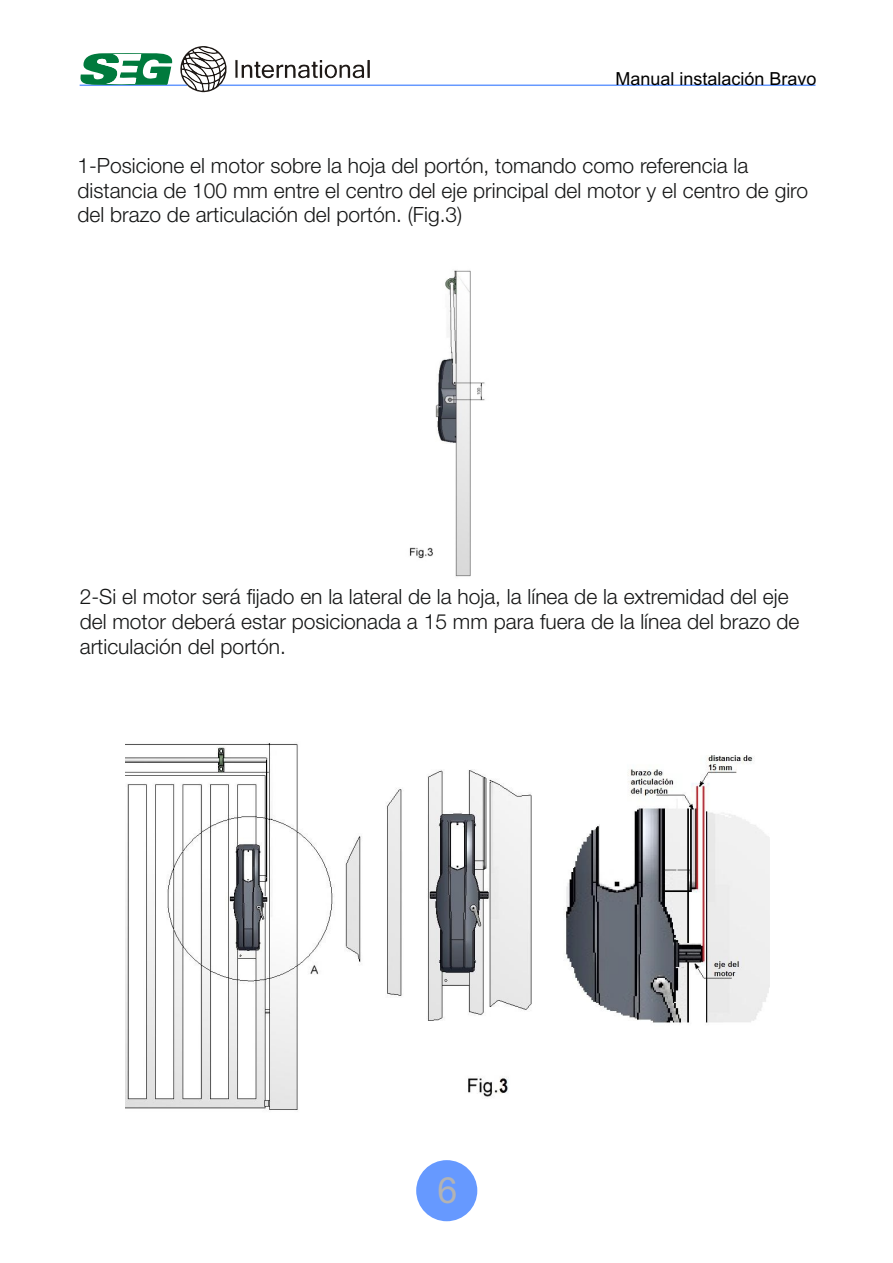
<style>
.page{position:relative;width:893px;height:1263px;background:#fff}
.page>*{position:absolute;margin:0;border:0;box-sizing:border-box;transform-origin:0 0}
.t1{font:36px "Arial";color:#b3b3b3}
.t2{font:300 21px/24.8px "Helvetica Neue";color:#151616}
.t3{font:18px "Arial";color:#000}
</style>
<div class="page">
<svg style="left:80px;top:46px;width:735px;height:46px"></svg>
<div style="left:416px;top:1160px;width:61px;height:61px;background:#69f;border-radius:50%"></div>
<img style="left:409px;top:270px;width:76px;height:307px">
<img style="left:125px;top:743px;width:645px;height:367px">
<p class="t3" style="left:616px;top:71px;width:203px">Manual instalación Bravo</p>
<p class="t2" style="left:77px;top:154px;width:732px">1-Posicione el motor sobre la hoja del portón, tomando como referencia la distancia de 100 mm entre el centro del eje principal del motor y el centro de giro del brazo de articulación del portón. (Fig.3)</p>
<p class="t2" style="left:80px;top:586px;width:721px">2-Si el motor será fijado en la lateral de la hoja, la línea de la extremidad del eje del motor deberá estar posicionada a 15 mm para fuera de la línea del brazo de articulación del portón.</p>
<h1 class="t1" style="left:438px;top:1177px;width:22px">6</h1>
</div>
